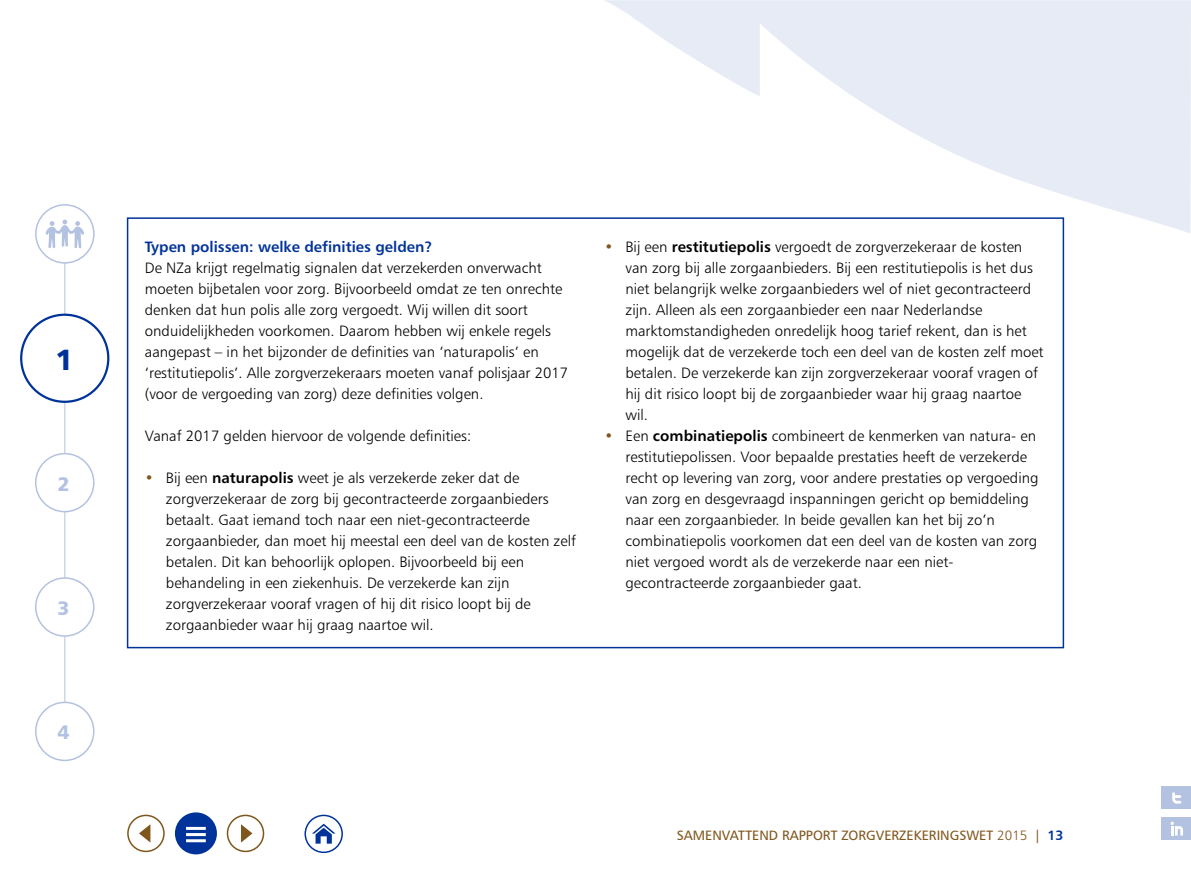
<style>
.page{position:relative;width:1191px;height:893px;background:#fff}
.page>*{position:absolute;margin:0;border:0;box-sizing:border-box;transform-origin:0 0}
.t1{font:29.25px "Humanist 777 BT Black B";color:#039}
.t2{font:19.5px "Humanist 777 BT Black B";color:#b3c2e0}
.t3{font:15px/21px "Humanist 777 BT Light B";color:#000}
.t4{font:15px "Humanist 777 BT Bold B";color:#039}
.t5{font:13.5px "Humanist 777 BT Roman B";color:#7f561b}
.s1{font-size:19.5px;color:#b3c2e0}
.s2{color:#7f561b}
.s3{font-family:"Humanist 777 BT Bold B"}
.s4{font-family:"Humanist 777 BT Light B"}
.s5{font-family:"Humanist 777 BT Bold B";color:#039}
</style>
<div class="page">
<svg style="left:604px;top:0;width:587px;height:233px;fill:#e6ebf5"></svg>
<div style="left:175px;top:812px;width:42px;height:42px;background:#039;border-radius:50%"></div>
<hr style="left:186px;top:827px;width:20px;height:3px;background:#fff">
<hr style="left:186px;top:833px;width:20px;height:3px;background:#fff">
<hr style="left:186px;top:839px;width:20px;height:3px;background:#fff">
<div style="left:304px;top:815px;width:39px;height:38px;border:2px solid #039;border-radius:50%"></div>
<svg style="left:312px;top:824px;width:23px;height:20px"></svg>
<div style="left:227px;top:815px;width:37px;height:37px;border:2px solid #7f561b;border-radius:50%"></div>
<svg style="left:241px;top:824px;width:11px;height:19px"></svg>
<div style="left:127px;top:815px;width:38px;height:37px;border:2px solid #7f561b;border-radius:50%"></div>
<svg style="left:139px;top:824px;width:11px;height:18px"></svg>
<div style="left:1161px;top:787px;width:30px;height:22px;background:#b3c2e0"></div>
<svg style="left:1172px;top:792px;width:9px;height:12px"></svg>
<div style="left:1161px;top:818px;width:30px;height:22px;background:#b3c2e0"></div>
<svg style="left:1170px;top:822px;width:13px;height:13px"></svg>
<div style="left:127px;top:217px;width:937px;height:431px;border:2px solid #039"></div>
<hr style="left:64px;top:230px;width:1px;height:527px;background:#b3c2e0">
<div style="left:36px;top:454px;width:58px;height:58px;background:#fff;border-radius:50%"></div>
<div style="left:35px;top:453px;width:59px;height:59px;border:2px solid #b3c2e0;border-radius:50%"></div>
<div style="left:36px;top:578px;width:58px;height:58px;background:#fff;border-radius:50%"></div>
<div style="left:35px;top:577px;width:59px;height:60px;border:2px solid #b3c2e0;border-radius:50%"></div>
<div style="left:36px;top:702px;width:58px;height:58px;background:#fff;border-radius:50%"></div>
<div style="left:35px;top:702px;width:59px;height:59px;border:2px solid #b3c2e0;border-radius:50%"></div>
<div style="left:36px;top:205px;width:58px;height:58px;background:#fff;border-radius:50%"></div>
<div style="left:35px;top:204px;width:60px;height:60px;border:2px solid #b3c2e0;border-radius:50%"></div>
<svg style="left:45px;top:220px;width:39px;height:28px"></svg>
<div style="left:21px;top:315px;width:87px;height:87px;background:#fff;border-radius:50%"></div>
<div style="left:20px;top:314px;width:89px;height:89px;border:2px solid #039;border-radius:50%"></div>
<h1 class="t1" style="left:55px;top:341px;width:20px">1<span class="s1">1</span></h1>
<h2 class="t2" style="left:57px;top:471px;width:14px">2</h2>
<h2 class="t2" style="left:57px;top:595px;width:14px">3</h2>
<h2 class="t2" style="left:57px;top:720px;width:14px">4</h2>
<p class="t4" style="left:145px;top:237px;width:289px">Typen polissen: welke definities gelden?</p>
<p class="t3" style="left:145px;top:257px;width:425px">De NZa krijgt regelmatig signalen dat verzekerden onverwacht moeten bijbetalen voor zorg. Bijvoorbeeld omdat ze ten onrechte denken dat hun polis alle zorg vergoedt. Wij willen dit soort onduidelijkheden voorkomen. Daarom hebben wij enkele regels aangepast – in het bijzonder de definities van ‘naturapolis’ en ‘restitutiepolis’. Alle zorgverzekeraars moeten vanaf polisjaar 2017 (voor de vergoeding van zorg) deze definities volgen.</p>
<p class="t3" style="left:145px;top:425px;width:328px">Vanaf 2017 gelden hiervoor de volgende definities:</p>
<p class="t3" style="left:166px;top:467px;width:411px;text-indent:-21px"><span class="s2">•</span> Bij een <span class="s3">naturapolis</span> weet je als verzekerde zeker dat de zorgverzekeraar de zorg bij gecontracteerde zorgaanbieders betaalt. Gaat iemand toch naar een niet-gecontracteerde zorgaanbieder, dan moet hij meestal een deel van de kosten zelf betalen. Dit kan behoorlijk oplopen. Bijvoorbeeld bij een behandeling in een ziekenhuis. De verzekerde kan zijn zorgverzekeraar vooraf vragen of hij dit risico loopt bij de zorgaanbieder waar hij graag naartoe wil.</p>
<p class="t3" style="left:625px;top:236px;width:420px;text-indent:-21px"><span class="s2">•</span> Bij een <span class="s3">restitutiepolis</span> vergoedt de zorgverzekeraar de kosten van zorg bij alle zorgaanbieders. Bij een restitutiepolis is het dus niet belangrijk welke zorgaanbieders wel of niet gecontracteerd zijn. Alleen als een zorgaanbieder een naar Nederlandse marktomstandigheden onredelijk hoog tarief rekent, dan is het mogelijk dat de verzekerde toch een deel van de kosten zelf moet betalen. De verzekerde kan zijn zorgverzekeraar vooraf vragen of hij dit risico loopt bij de zorgaanbieder waar hij graag naartoe wil.</p>
<p class="t3" style="left:625px;top:425px;width:414px;text-indent:-21px"><span class="s2">•</span> Een <span class="s3">combinatiepolis</span> combineert de kenmerken van natura- en restitutiepolissen. Voor bepaalde prestaties heeft de verzekerde recht op levering van zorg, voor andere prestaties op vergoeding van zorg en desgevraagd inspanningen gericht op bemiddeling naar een zorgaanbieder. In beide gevallen kan het bij zo’n combinatiepolis voorkomen dat een deel van de kosten van zorg niet vergoed wordt als de verzekerde naar een niet&shy;gecontracteerde zorgaanbieder gaat.</p>
<p class="t5" style="left:677px;top:827px;width:388px">SAMENVATTEND RAPPORT ZORGVERZEKERINGSWET <span class="s4">2015</span> | <span class="s5">13</span></p>
</div>
